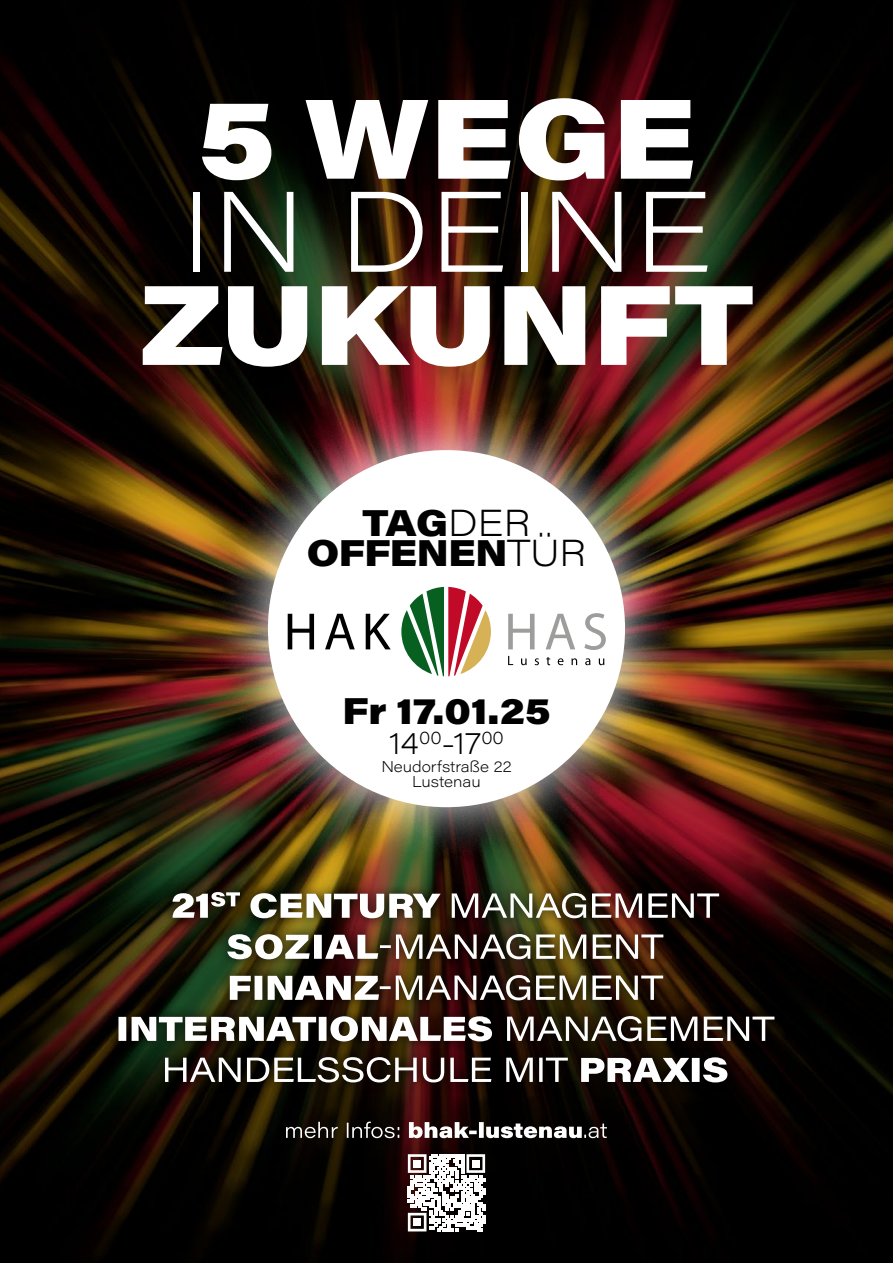
<style>
.page{position:relative;width:893px;height:1263px;background:#fff}
.page>*{position:absolute;margin:0;border:0;box-sizing:border-box;transform-origin:0 0}
.t1{font:900 111.9px "Acumin Pro Wide";letter-spacing:-.025em;color:#fff}
.t2{font:200 111.9px "Acumin Pro Wide";letter-spacing:.01em;color:#fff}
.t3{font:900 36.75px/30.6px "Acumin Pro Wide";letter-spacing:-.025em;color:#000;text-align:center}
.t4{font:200 30.6px "Acumin Pro Wide";color:#000}
.t5{font:200 15.3px/15.3px "Acumin Pro Wide";color:#000;text-align:center}
.s1{font-weight:200}
</style>
<div class="page">
<img style="left:0;top:0;width:893px;height:1263px">
<div style="left:153px;top:1046px;width:586px;height:48px;background:#000;opacity:.75"></div>
<svg style="left:165px;top:1057px;width:562px;height:25px"></svg>
<div style="left:107px;top:1005px;width:679px;height:48px;background:#000;opacity:.75"></div>
<svg style="left:118px;top:1016px;width:656px;height:25px"></svg>
<div style="left:218px;top:964px;width:457px;height:48px;background:#000;opacity:.75"></div>
<svg style="left:230px;top:975px;width:433px;height:25px"></svg>
<div style="left:216px;top:923px;width:459px;height:48px;background:#000;opacity:.75"></div>
<img style="left:227px;top:934px;width:436px;height:25px">
<div style="left:161px;top:881px;width:570px;height:48px;background:#000;opacity:.75"></div>
<img style="left:172px;top:892px;width:547px;height:26px">
<svg style="left:286px;top:1121px;width:321px;height:17px"></svg>
<div style="left:210px;top:392px;width:474px;height:474px;background:#fff;opacity:.75"></div>
<div style="left:268px;top:450px;width:357px;height:357px;background:#fff;border-radius:50%"></div>
<svg style="left:401px;top:587px;width:90px;height:89px"></svg>
<svg style="left:288px;top:614px;width:26px;height:35px"></svg>
<svg style="left:325px;top:614px;width:30px;height:35px"></svg>
<svg style="left:366px;top:614px;width:25px;height:35px"></svg>
<svg style="left:508px;top:614px;width:27px;height:35px"></svg>
<svg style="left:546px;top:614px;width:29px;height:35px"></svg>
<svg style="left:584px;top:613px;width:22px;height:37px"></svg>
<svg style="left:508px;top:656px;width:5px;height:9px"></svg>
<svg style="left:521px;top:658px;width:6px;height:7px"></svg>
<svg style="left:535px;top:658px;width:4px;height:7px"></svg>
<svg style="left:546px;top:657px;width:4px;height:8px"></svg>
<svg style="left:558px;top:658px;width:5px;height:7px"></svg>
<svg style="left:571px;top:658px;width:6px;height:7px"></svg>
<svg style="left:585px;top:658px;width:5px;height:7px"></svg>
<svg style="left:599px;top:658px;width:5px;height:7px"></svg>
<svg style="left:408px;top:1154px;width:77px;height:78px"></svg>
<div style="left:413px;top:1218px;width:8px;height:8px;background:#fff"></div>
<h1 class="t1" style="left:197px;top:56px;width:501px">5 WEGE</h1>
<h1 class="t2" style="left:181px;top:153px;width:533px">IN DEINE</h1>
<h1 class="t1" style="left:139px;top:242px;width:616px">ZUKUNFT</h1>
<p class="t3" style="left:307px;top:505px;width:281px">TAG<span class="s1">DER<br></span>OFFENEN<span class="s1">TÜR</span></p>
<p class="t3" style="left:342px;top:693px;width:210px">Fr 17.01.25</p>
<p class="t4" style="left:389px;top:722px;width:116px">14<sup>00</sup>-17<sup>00</sup></p>
<p class="t5" style="left:381px;top:758px;width:132px">Neudorfstraße 22<br>Lustenau</p>
</div>
